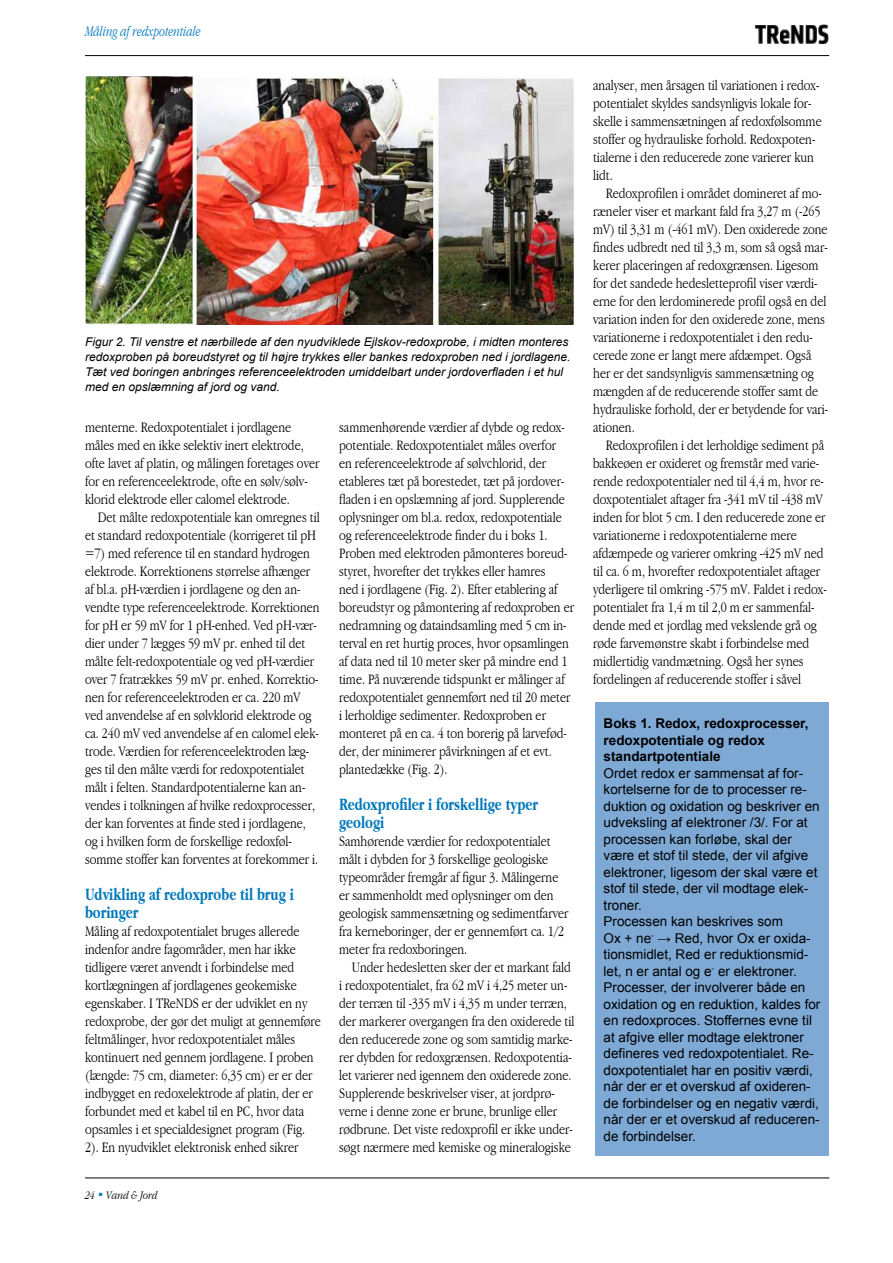
<style>
.page{position:relative;width:893px;height:1263px;background:#fff}
.page>*{position:absolute;margin:0;border:0;box-sizing:border-box;transform-origin:0 0}
.t1{font:700 condensed 18px/18px "Garamond";color:#0078bb;scale:.9 1}
.t2{font:300 condensed 15px/18px "Garamond";color:#000}
.t3{font:italic 300 condensed 15px "Garamond";color:#0078bb;scale:.9 1}
.t4{font:13.5px/16.5px "Arial";color:#000}
.t5{font:700 13.5px/16.5px "Arial";color:#000}
.t6{font:italic 12px/15px "Arial";color:#000}
.t7{font:italic 300 condensed 12px "Garamond";color:#000}
.s1{color:#0079bc}
</style>
<div class="page">
<hr style="left:85px;top:1177px;width:744px;height:1px;background:#000">
<svg style="left:85px;top:1177px;width:79px;height:2px"></svg>
<hr style="left:85px;top:55px;width:744px;height:1px;background:#000">
<img style="left:756px;top:24px;width:73px;height:21px">
<div style="left:595px;top:702px;width:234px;height:454px;background:#7ea9d5"></div>
<img style="left:85px;top:77px;width:489px;height:247px">
<p class="t3" style="left:85px;top:23px;width:130px">Måling af redxpotentiale</p>
<p class="t6" style="left:85px;top:335px;width:487px">Figur 2. Til venstre et nærbillede af den nyudviklede Ejlskov-redoxprobe, i midten monteres redoxproben på boreudstyret og til højre trykkes eller bankes redoxproben ned i jordlagene.<br>Tæt ved boringen anbringes referenceelektroden umiddelbart under jordoverfladen i et hul med en opslæmning af jord og vand.</p>
<p class="t2" style="left:85px;top:418px;width:236px">menterne. Redoxpotentialet i jordlagene måles med en ikke selektiv inert elektrode, ofte lavet af platin, og målingen foretages over for en referenceelektrode, ofte en sølv/sølv&shy;klorid elektrode eller calomel elektrode.</p>
<p class="t2" style="left:85px;top:508px;width:236px;text-indent:13px">Det målte redoxpotentiale kan omregnes til et standard redoxpotentiale (korrigeret til pH =7) med reference til en standard hydrogen elektrode. Korrektionens størrelse afhænger af bl.a. pH-værdien i jordlagene og den an&shy;vendte type referenceelektrode. Korrektionen for pH er 59 mV for 1 pH-enhed. Ved pH-vær&shy;dier under 7 lægges 59 mV pr. enhed til det målte felt-redoxpotentiale og ved pH-værdier over 7 fratrækkes 59 mV pr. enhed. Korrektio&shy;nen for referenceelektroden er ca. 220 mV ved anvendelse af en sølvklorid elektrode og ca. 240 mV ved anvendelse af en calomel elek&shy;trode. Værdien for referenceelektroden læg&shy;ges til den målte værdi for redoxpotentialet målt i felten. Standardpotentialerne kan an&shy;vendes i tolkningen af hvilke redoxprocesser, der kan forventes at finde sted i jordlagene, og i hvilken form de forskellige redoxføl&shy;somme stoffer kan forventes at forekommer i.</p>
<p class="t1" style="left:85px;top:885px;width:234px">Udvikling af redoxprobe til brug i boringer</p>
<p class="t2" style="left:85px;top:922px;width:237px">Måling af redoxpotentialet bruges allerede indenfor andre fagområder, men har ikke tidligere været anvendt i forbindelse med kortlægningen af jordlagenes geokemiske egenskaber. I TReNDS er der udviklet en ny redoxprobe, der gør det muligt at gennemføre feltmålinger, hvor redoxpotentialet måles kontinuert ned gennem jordlagene. I proben (længde: 75 cm, diameter: 6,35 cm) er er der indbygget en redoxelektrode af platin, der er forbundet med et kabel til en PC, hvor data opsamles i et specialdesignet program (Fig.<br>2). En nyudviklet elektronisk enhed sikrer</p>
<p class="t7" style="left:85px;top:1189px;width:74px">24 <span class="s1">•</span> Vand &amp; Jord</p>
<p class="t2" style="left:339px;top:418px;width:236px">sammenhørende værdier af dybde og redox&shy;potentiale. Redoxpotentialet måles overfor<br>en referenceelektrode af sølvchlorid, der etableres tæt på borestedet, tæt på jordover&shy;fladen i en opslæmning af jord. Supplerende oplysninger om bl.a. redox, redoxpotentiale og referenceelektrode finder du i boks 1.<br>Proben med elektroden påmonteres boreud&shy;styret, hvorefter det trykkes eller hamres<br>ned i jordlagene (Fig. 2). Efter etablering af boreudstyr og påmontering af redoxproben er nedramning og dataindsamling med 5 cm in&shy;terval en ret hurtig proces, hvor opsamlingen af data ned til 10 meter sker på mindre end 1 time. På nuværende tidspunkt er målinger af redoxpotentialet gennemført ned til 20 meter i lerholdige sedimenter. Redoxproben er monteret på en ca. 4 ton borerig på larvefød&shy;der, der minimerer påvirkningen af et evt. plantedække (Fig. 2).</p>
<p class="t1" style="left:339px;top:795px;width:223px">Redoxprofiler i forskellige typer geologi</p>
<p class="t2" style="left:339px;top:832px;width:231px">Samhørende værdier for redoxpotentialet målt i dybden for 3 forskellige geologiske typeområder fremgår af figur 3. Målingerne er sammenholdt med oplysninger om den geologisk sammensætning og sedimentfarver fra kerneboringer, der er gennemført ca. 1/2 meter fra redoxboringen.</p>
<p class="t2" style="left:339px;top:958px;width:237px;text-indent:13px">Under hedesletten sker der et markant fald i redoxpotentialet, fra 62 mV i 4,25 meter un&shy;der terræn til -335 mV i 4,35 m under terræn, der markerer overgangen fra den oxiderede til den reducerede zone og som samtidig marke&shy;rer dybden for redoxgrænsen. Redoxpotentia&shy;let varierer ned igennem den oxiderede zone.<br>Supplerende beskrivelser viser, at jordprø&shy;verne i denne zone er brune, brunlige eller rødbrune. Det viste redoxprofil er ikke under&shy;søgt nærmere med kemiske og mineralogiske</p>
<p class="t2" style="left:593px;top:76px;width:230px">analyser, men årsagen til variationen i redox&shy;potentialet skyldes sandsynligvis lokale for&shy;skelle i sammensætningen af redoxfølsomme stoffer og hydrauliske forhold. Redoxpoten&shy;tialerne i den reducerede zone varierer kun lidt.</p>
<p class="t2" style="left:593px;top:184px;width:237px;text-indent:13px">Redoxprofilen i området domineret af mo&shy;ræneler viser et markant fald fra 3,27 m (-265 mV) til 3,31 m (-461 mV). Den oxiderede zone findes udbredt ned til 3,3 m, som så også mar&shy;kerer placeringen af redoxgrænsen. Ligesom for det sandede hedesletteprofil viser værdi&shy;erne for den lerdominerede profil også en del variation inden for den oxiderede zone, mens variationerne i redoxpotentialet i den redu&shy;cerede zone er langt mere afdæmpet. Også her er det sandsynligvis sammensætning og mængden af de reducerende stoffer samt de hydrauliske forhold, der er betydende for vari&shy;ationen.</p>
<p class="t2" style="left:593px;top:436px;width:235px;text-indent:13px">Redoxprofilen i det lerholdige sediment på bakkeøen er oxideret og fremstår med varie&shy;rende redoxpotentialer ned til 4,4 m, hvor re&shy;doxpotentialet aftager fra -341 mV til -438 mV inden for blot 5 cm. I den reducerede zone er variationerne i redoxpotentialerne mere afdæmpede og varierer omkring -425 mV ned til ca. 6 m, hvorefter redoxpotentialet aftager yderligere til omkring -575 mV. Faldet i redox&shy;potentialet fra 1,4 m til 2,0 m er sammenfal&shy;dende med et jordlag med vekslende grå og røde farvemønstre skabt i forbindelse med midlertidig vandmætning. Også her synes fordelingen af reducerende stoffer i såvel</p>
<p class="t5" style="left:604px;top:715px;width:206px">Boks 1. Redox, redoxprocesser, redoxpotentiale og redox standartpotentiale</p>
<p class="t4" style="left:604px;top:765px;width:218px">Ordet redox er sammensat af for&shy;kortelserne for de to processer re&shy;duktion og oxidation og beskriver en udveksling af elektroner /3/. For at processen kan forløbe, skal der være et stof til stede, der vil afgive elektroner, ligesom der skal være et stof til stede, der vil modtage elek&shy;troner.<br>Processen kan beskrives som<br>Ox + ne<sup>-</sup> → Red, hvor Ox er oxida&shy;tionsmidlet, Red er reduktionsmid&shy;let, n er antal og e<sup>-</sup> er elektroner.<br>Processer, der involverer både en oxidation og en reduktion, kaldes for en redoxproces. Stoffernes evne til at afgive eller modtage elektroner defineres ved redoxpotentialet. Re&shy;doxpotentialet har en positiv værdi, når der er et overskud af oxideren&shy;de forbindelser og en negativ værdi, når der er et overskud af reduceren&shy;de forbindelser.</p>
</div>
